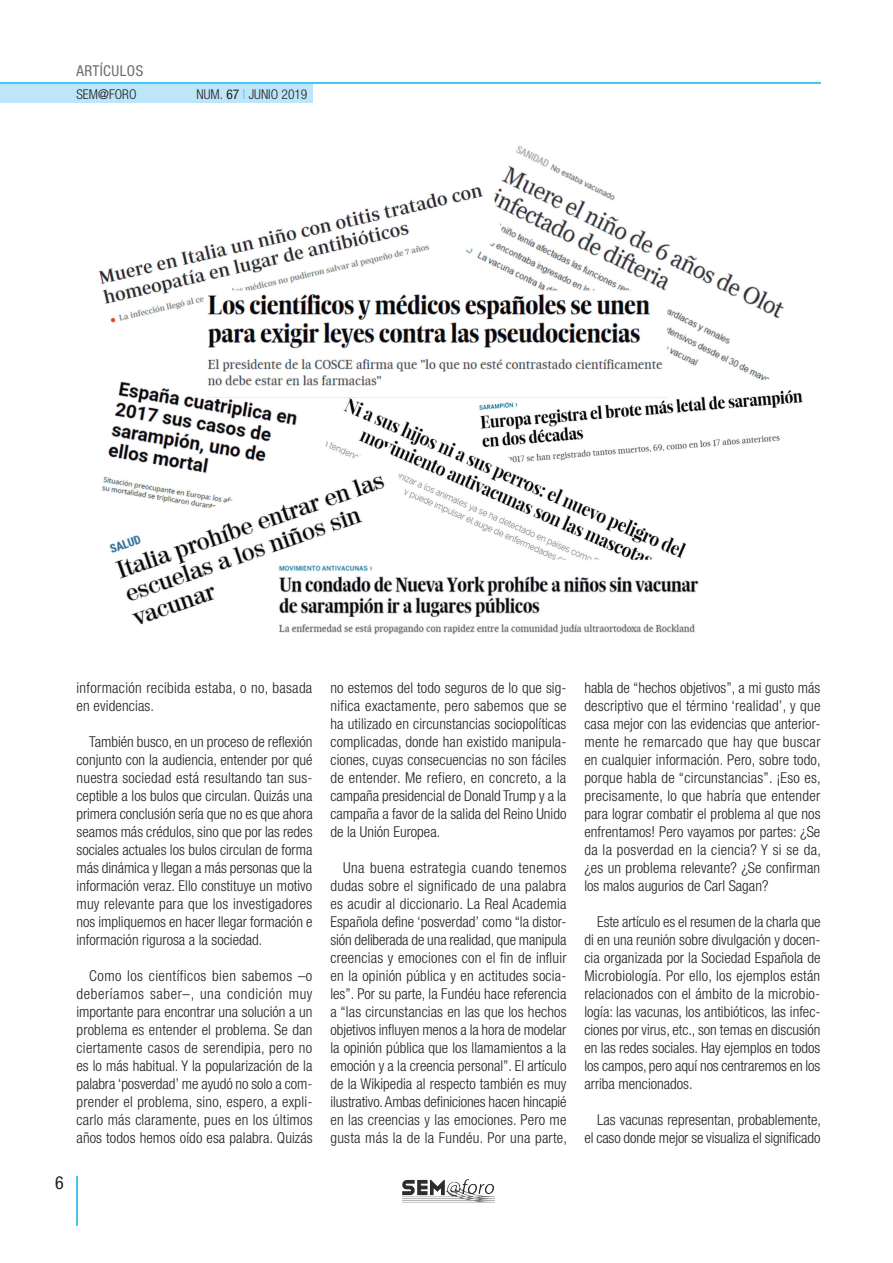
<style>
.page{position:relative;width:893px;height:1263px;background:#fff}
.page>*{position:absolute;margin:0;border:0;box-sizing:border-box;transform-origin:0 0}
.t1{font:condensed 18px "Helvetica Neue LT Std";color:#231f20}
.t2{font:300 condensed 15px/18px "Helvetica Neue LT Std";color:#231f20;text-align:justify}
.t3{font:300 condensed 15px/18px "Helvetica Neue LT Std";letter-spacing:.02em;color:#231f20}
.t4{font:condensed 15px "Helvetica Neue LT Std";letter-spacing:.03em;color:#6c6d70}
.t5{font:300 condensed 13.5px "Helvetica Neue LT Std";color:#231f20}
.s1{font-weight:400}
.s2{font-weight:400;color:#45c8f4}
</style>
<div class="page">
<img style="left:445px;top:1179px;width:22px;height:16px">
<div style="left:0;top:84px;width:312px;height:19px;background:#bde6fa"></div>
<hr style="left:0;top:82px;width:820px;height:2px;background:#45c8f4">
<hr style="left:76px;top:1176px;width:1px;height:50px;background:#45c8f4">
<img style="left:98px;top:146px;width:705px;height:488px">
<p class="t4" style="left:76px;top:62px;width:68px">ARTÍCULOS</p>
<p class="t5" style="left:77px;top:89px;width:62px">SEM<span class="s1">@</span>FORO</p>
<p class="t5" style="left:197px;top:89px;width:112px">NUM. <span class="s1">67</span> <span class="s2">|</span> JUNIO 2019</p>
<p class="t1" style="left:55px;top:1173px;width:10px">6</p>
<p class="t3" style="left:77px;top:680px;width:237px">información recibida estaba, o no, basada en evidencias.</p>
<p class="t2" style="left:77px;top:734px;width:238px;text-indent:13px">También busco, en un proceso de reflexión conjunto con la audiencia, entender por qué nuestra sociedad está resultando tan sus&shy;ceptible a los bulos que circulan. Quizás una primera conclusión sería que no es que ahora seamos más crédulos, sino que por las redes sociales actuales los bulos circulan de forma más dinámica y llegan a más personas que la información veraz. Ello constituye un motivo muy relevante para que los investigadores nos impliquemos en hacer llegar formación e información rigurosa a la sociedad.</p>
<p class="t2" style="left:77px;top:968px;width:238px;text-indent:13px">Como los científicos bien sabemos –o deberíamos saber–, una condición muy importante para encontrar una solución a un problema es entender el problema. Se dan ciertamente casos de serendipia, pero no es lo más habitual. Y la popularización de la palabra ‘posverdad’ me ayudó no solo a com&shy;prender el problema, sino, espero, a expli&shy;carlo más claramente, pues en los últimos años todos hemos oído esa palabra. Quizás</p>
<p class="t2" style="left:330px;top:680px;width:238px">no estemos del todo seguros de lo que sig&shy;nifica exactamente, pero sabemos que se ha utilizado en circunstancias sociopolíticas complicadas, donde han existido manipula&shy;ciones, cuyas consecuencias no son fáciles de entender. Me refiero, en concreto, a la campaña presidencial de Donald Trump y a la campaña a favor de la salida del Reino Unido de la Unión Europea.</p>
<p class="t2" style="left:330px;top:860px;width:238px;text-indent:13px">Una buena estrategia cuando tenemos dudas sobre el significado de una palabra es acudir al diccionario. La Real Academia Española define ‘posverdad’ como “la distor&shy;sión deliberada de una realidad, que manipula creencias y emociones con el fin de influir en la opinión pública y en actitudes socia&shy;les”. Por su parte, la Fundéu hace referencia a “las circunstancias en las que los hechos objetivos influyen menos a la hora de modelar la opinión pública que los llamamientos a la emoción y a la creencia personal”. El artículo de la Wikipedia al respecto también es muy ilustrativo. Ambas definiciones hacen hincapié en las creencias y las emociones. Pero me gusta más la de la Fundéu. Por una parte,</p>
<p class="t2" style="left:584px;top:680px;width:238px">habla de “hechos objetivos”, a mi gusto más descriptivo que el término ‘realidad’, y que casa mejor con las evidencias que anterior&shy;mente he remarcado que hay que buscar en cualquier información. Pero, sobre todo, porque habla de “circunstancias”. ¡Eso es, precisamente, lo que habría que entender para lograr combatir el problema al que nos enfrentamos! Pero vayamos por partes: ¿Se da la posverdad en la ciencia? Y si se da, ¿es un problema relevante? ¿Se confirman los malos augurios de Carl Sagan?</p>
<p class="t2" style="left:584px;top:914px;width:238px;text-indent:13px">Este artículo es el resumen de la charla que di en una reunión sobre divulgación y docen&shy;cia organizada por la Sociedad Española de Microbiología. Por ello, los ejemplos están relacionados con el ámbito de la microbio&shy;logía: las vacunas, los antibióticos, las infec&shy;ciones por virus, etc., son temas en discusión en las redes sociales. Hay ejemplos en todos los campos, pero aquí nos centraremos en los arriba mencionados.</p>
<p class="t2" style="left:584px;top:1112px;width:238px;text-align:right">Las vacunas representan, probablemente, el caso donde mejor se visualiza el significado</p>
</div>
